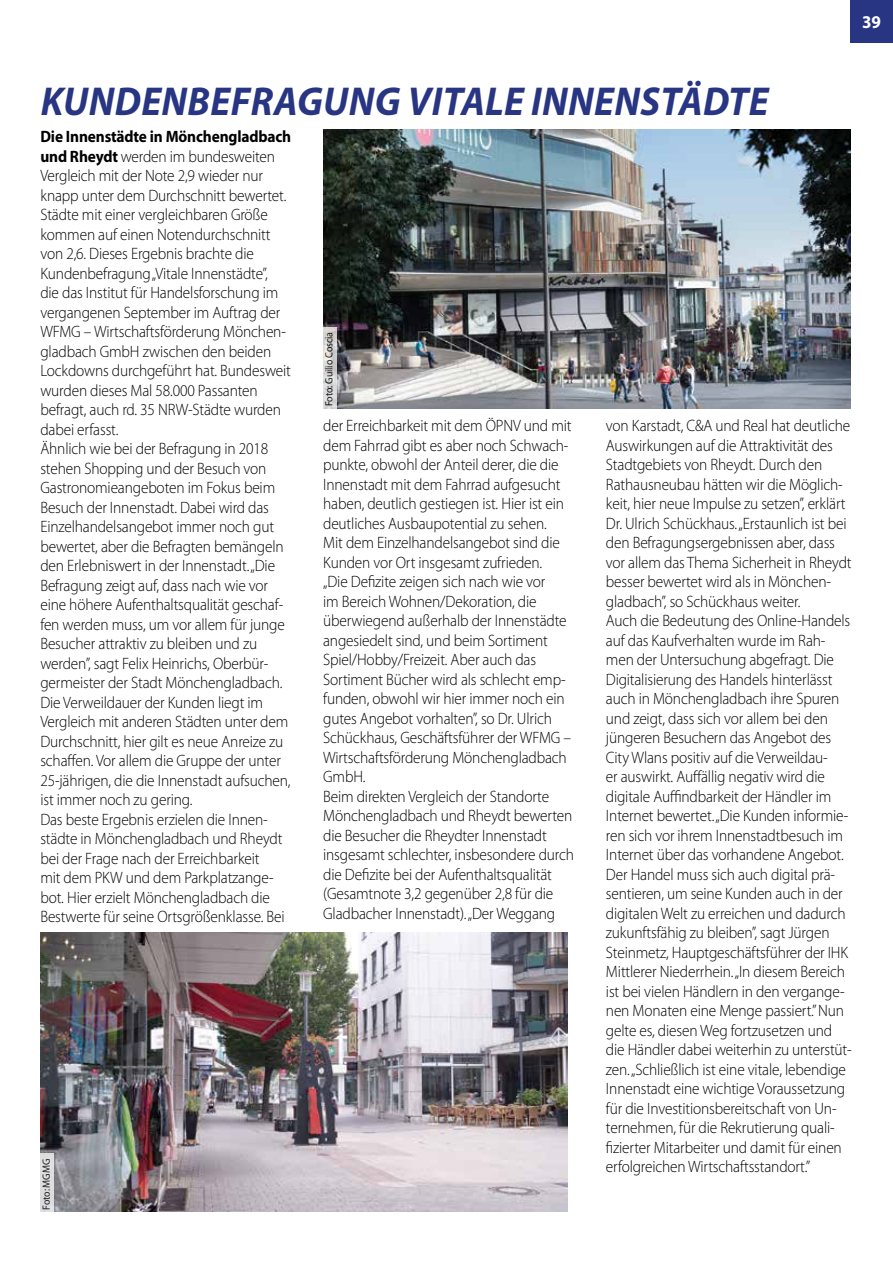
<style>
.page{position:relative;width:893px;height:1263px;background:#fff}
.page>*{position:absolute;margin:0;border:0;box-sizing:border-box;transform-origin:0 0}
.t1{font:italic 700 40.5px "Myriad Pro";letter-spacing:.01em;color:#283583;scale:.95 1}
.t2{font:700 18px "Myriad Pro";color:#fff;scale:.95 1}
.t3{font:300 16.5px/19.5px "Myriad Pro";letter-spacing:-.01em;color:#000;scale:.93 1}
.t4{font:10.5px "Myriad Pro";letter-spacing:-.01em;color:#000;scale:.95 1}
.s1{font-weight:700}
</style>
<div class="page">
<div style="left:850px;top:0;width:43px;height:43px;background:#283583"></div>
<img style="left:323px;top:130px;width:527px;height:278px">
<img style="left:40px;top:933px;width:527px;height:279px">
<svg style="left:323px;top:327px;width:14px;height:81px"></svg>
<div style="left:40px;top:1154px;width:14px;height:58px;background:#dededf"></div>
<p class="t2" style="left:862px;top:10px;width:21px">39</p>
<h1 class="t1" style="left:41px;top:75px;width:768px">KUNDENBEFRAGUNG VITALE INNENSTÄDTE</h1>
<p class="t3" style="left:40px;top:127px;width:271px"><span class="s1">Die Innenstädte in Mönchengladbach und Rheydt</span> werden im bundesweiten Vergleich mit der Note 2,9 wieder nur knapp unter dem Durchschnitt bewertet.<br>Städte mit einer vergleichbaren Größe kommen auf einen Notendurchschnitt von 2,6. Dieses Ergebnis brachte die Kundenbefragung „Vitale Innenstädte”,<br>die das Institut für Handelsforschung im vergangenen September im Auftrag der WFMG – Wirtschaftsförderung Mönchen&shy;gladbach GmbH zwischen den beiden Lockdowns durchgeführt hat. Bundesweit wurden dieses Mal 58.000 Passanten befragt, auch rd. 35 NRW-Städte wurden dabei erfasst.<br>Ähnlich wie bei der Befragung in 2018 stehen Shopping und der Besuch von Gastronomieangeboten im Fokus beim Besuch der Innenstadt. Dabei wird das Einzelhandelsangebot immer noch gut bewertet, aber die Befragten bemängeln den Erlebniswert in der Innenstadt. „Die Befragung zeigt auf, dass nach wie vor eine höhere Aufenthaltsqualität geschaf&shy;fen werden muss, um vor allem für junge Besucher attraktiv zu bleiben und zu werden”, sagt Felix Heinrichs, Oberbür&shy;germeister der Stadt Mönchengladbach.<br>Die Verweildauer der Kunden liegt im Vergleich mit anderen Städten unter dem Durchschnitt, hier gilt es neue Anreize zu schaffen. Vor allem die Gruppe der unter 25-jährigen, die die Innenstadt aufsuchen, ist immer noch zu gering.<br>Das beste Ergebnis erzielen die Innen&shy;städte in Mönchengladbach und Rheydt bei der Frage nach der Erreichbarkeit<br>mit dem PKW und dem Parkplatzange&shy;bot. Hier erzielt Mönchengladbach die Bestwerte für seine Ortsgrößenklasse. Bei</p>
<p class="t4" style="left:323px;top:406px;width:80px;rotate:-90deg">Foto: Guilio Coscia</p>
<p class="t3" style="left:323px;top:416px;width:271px">der Erreichbarkeit mit dem ÖPNV und mit dem Fahrrad gibt es aber noch Schwach&shy;punkte, obwohl der Anteil derer, die die Innenstadt mit dem Fahrrad aufgesucht haben, deutlich gestiegen ist. Hier ist ein deutliches Ausbaupotential zu sehen.<br>Mit dem Einzelhandelsangebot sind die Kunden vor Ort insgesamt zufrieden.<br>„Die Defizite zeigen sich nach wie vor<br>im Bereich Wohnen/Dekoration, die überwiegend außerhalb der Innenstädte angesiedelt sind, und beim Sortiment Spiel/Hobby/Freizeit. Aber auch das Sortiment Bücher wird als schlecht emp&shy;funden, obwohl wir hier immer noch ein gutes Angebot vorhalten”, so Dr. Ulrich Schückhaus, Geschäftsführer der WFMG – Wirtschaftsförderung Mönchengladbach GmbH.<br>Beim direkten Vergleich der Standorte Mönchengladbach und Rheydt bewerten die Besucher die Rheydter Innenstadt insgesamt schlechter, insbesondere durch die Defizite bei der Aufenthaltsqualität (Gesamtnote 3,2 gegenüber 2,8 für die Gladbacher Innenstadt). „Der Weggang</p>
<p class="t3" style="left:606px;top:416px;width:266px">von Karstadt, C&amp;A und Real hat deutliche Auswirkungen auf die Attraktivität des Stadtgebiets von Rheydt. Durch den Rathausneubau hätten wir die Möglich&shy;keit, hier neue Impulse zu setzen”, erklärt Dr. Ulrich Schückhaus. „Erstaunlich ist bei den Befragungsergebnissen aber, dass vor allem das Thema Sicherheit in Rheydt besser bewertet wird als in Mönchen&shy;gladbach”, so Schückhaus weiter.<br>Auch die Bedeutung des Online-Handels auf das Kaufverhalten wurde im Rah&shy;men der Untersuchung abgefragt. Die Digitalisierung des Handels hinterlässt auch in Mönchengladbach ihre Spuren und zeigt, dass sich vor allem bei den jüngeren Besuchern das Angebot des City Wlans positiv auf die Verweildau-<br>er auswirkt. Auffällig negativ wird die digitale Auffindbarkeit der Händler im Internet bewertet. „Die Kunden informie&shy;ren sich vor ihrem Innenstadtbesuch im Internet über das vorhandene Angebot.<br>Der Handel muss sich auch digital prä&shy;sentieren, um seine Kunden auch in der digitalen Welt zu erreichen und dadurch zukunftsfähig zu bleiben”, sagt Jürgen Steinmetz, Hauptgeschäftsführer der IHK Mittlerer Niederrhein. „In diesem Bereich ist bei vielen Händlern in den vergange&shy;nen Monaten eine Menge passiert.” Nun gelte es, diesen Weg fortzusetzen und die Händler dabei weiterhin zu unterstüt&shy;zen. „Schließlich ist eine vitale, lebendige Innenstadt eine wichtige Voraussetzung für die Investitionsbereitschaft von Un&shy;ternehmen, für die Rekrutierung quali&shy;fizierter Mitarbeiter und damit für einen erfolgreichen Wirtschaftsstandort.”</p>
<p class="t4" style="left:40px;top:1210px;width:55px;rotate:-90deg">Foto: MGMG</p>
</div>
